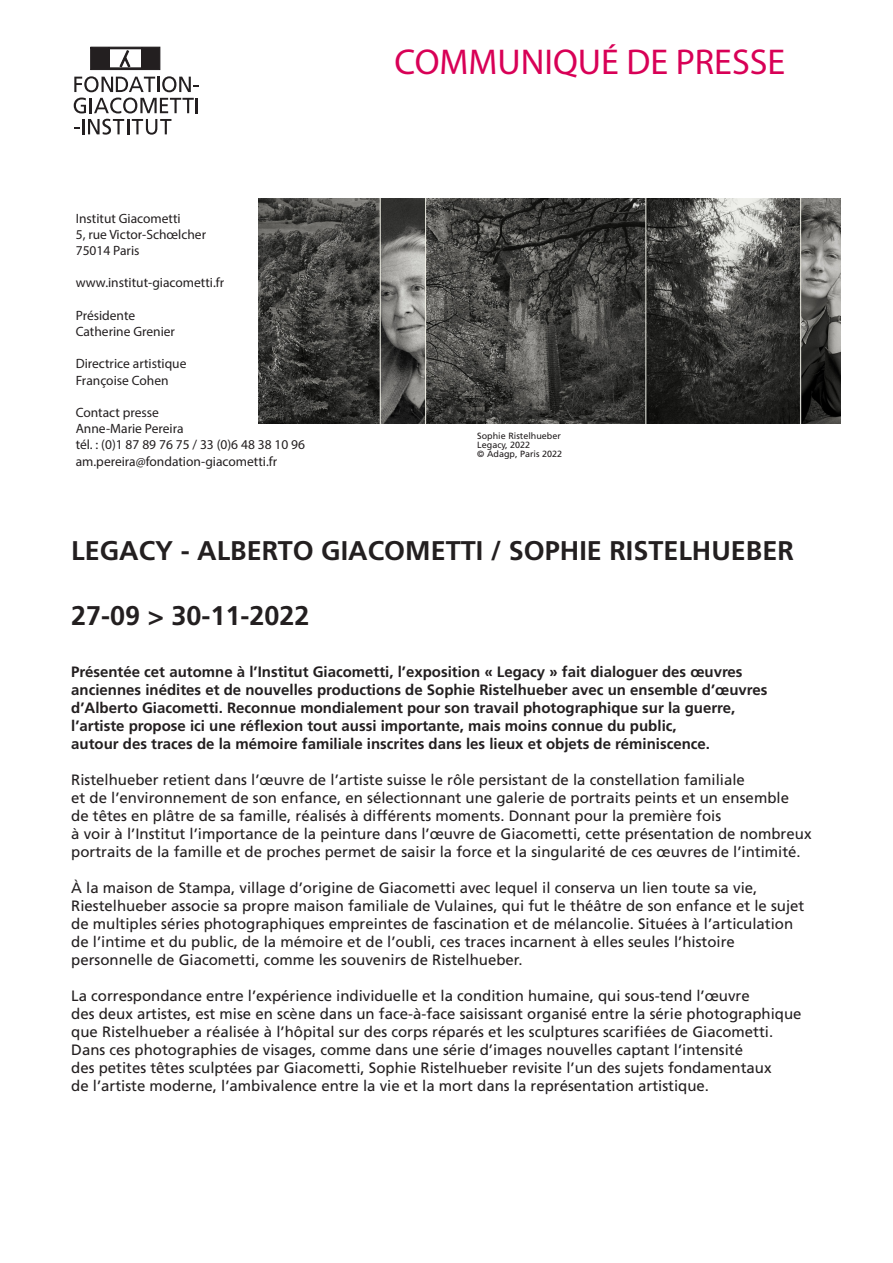
<style>
.page{position:relative;width:893px;height:1263px;background:#fff}
.page>*{position:absolute;margin:0;border:0;box-sizing:border-box;transform-origin:0 0}
.t1{font:36px "Myriad Pro";color:#d80056}
.t2{font:700 27px "Frutiger LT Std";color:#231f20}
.t3{font:15px/18px "Frutiger LT Std";color:#231f20}
.t4{font:700 15px/18px "Frutiger LT Std";color:#231f20}
.t5{font:13.5px "Myriad Pro";color:#231f20}
.t6{font:9px "Frutiger LT Std";color:#231f20}
</style>
<div class="page">
<svg style="left:90px;top:47px;width:70px;height:23px"></svg>
<div style="left:92px;top:48px;width:16px;height:20px;background:#231f20"></div>
<div style="left:143px;top:48px;width:16px;height:20px;background:#231f20"></div>
<svg style="left:74px;top:76px;width:124px;height:16px"></svg>
<svg style="left:74px;top:98px;width:124px;height:15px"></svg>
<svg style="left:74px;top:119px;width:97px;height:16px"></svg>
<img style="left:259px;top:198px;width:581px;height:226px">
<p class="t5" style="left:76px;top:210px;width:106px">Institut Giacometti</p>
<p class="t5" style="left:76px;top:226px;width:132px">5, rue Victor-Schœlcher</p>
<p class="t5" style="left:76px;top:242px;width:65px">75014 Paris</p>
<p class="t5" style="left:76px;top:274px;width:150px">www.institut-giacometti.fr</p>
<p class="t5" style="left:76px;top:307px;width:61px">Présidente</p>
<p class="t5" style="left:76px;top:323px;width:101px">Catherine Grenier</p>
<p class="t5" style="left:76px;top:355px;width:112px">Directrice artistique</p>
<p class="t5" style="left:76px;top:372px;width:94px">Françoise Cohen</p>
<p class="t5" style="left:76px;top:404px;width:85px">Contact presse</p>
<p class="t5" style="left:76px;top:420px;width:109px">Anne-Marie Pereira</p>
<p class="t5" style="left:76px;top:436px;width:231px">tél. : (0)1 87 89 76 75 / 33 (0)6 48 38 10 96</p>
<p class="t5" style="left:76px;top:453px;width:203px">am.pereira@fondation-giacometti.fr</p>
<p class="t1" style="left:395px;top:40px;width:392px">COMMUNIQUÉ DE PRESSE</p>
<p class="t6" style="left:477px;top:430px;width:85px">Sophie Ristelhueber</p>
<p class="t6" style="left:477px;top:439px;width:54px">Legacy, 2022</p>
<p class="t6" style="left:477px;top:448px;width:86px">© Adagp, Paris 2022</p>
<p class="t2" style="left:71px;top:535px;width:724px">LEGACY - ALBERTO GIACOMETTI / SOPHIE RISTELHUEBER</p>
<p class="t2" style="left:71px;top:600px;width:240px">27-09 &gt; 30-11-2022</p>
<p class="t4" style="left:71px;top:663px;width:673px">Présentée cet automne à l’Institut Giacometti, l’exposition « Legacy » fait dialoguer des œuvres</p>
<p class="t4" style="left:71px;top:681px;width:698px">anciennes inédites et de nouvelles productions de Sophie Ristelhueber avec un ensemble d’œuvres d’Alberto Giacometti. Reconnue mondialement pour son travail photographique sur la guerre,</p>
<p class="t4" style="left:71px;top:717px;width:607px">l’artiste propose ici une réflexion tout aussi importante, mais moins connue du public,</p>
<p class="t4" style="left:71px;top:735px;width:640px">autour des traces de la mémoire familiale inscrites dans les lieux et objets de réminiscence.</p>
<p class="t3" style="left:71px;top:771px;width:675px">Ristelhueber retient dans l’œuvre de l’artiste suisse le rôle persistant de la constellation familiale</p>
<p class="t3" style="left:71px;top:789px;width:719px">et de l’environnement de son enfance, en sélectionnant une galerie de portraits peints et un ensemble</p>
<p class="t3" style="left:71px;top:807px;width:651px">de têtes en plâtre de sa famille, réalisés à différents moments. Donnant pour la première fois</p>
<p class="t3" style="left:71px;top:825px;width:742px">à voir à l’Institut l’importance de la peinture dans l’œuvre de Giacometti, cette présentation de nombreux portraits de la famille et de proches permet de saisir la force et la singularité de ces œuvres de l’intimité.</p>
<p class="t3" style="left:71px;top:879px;width:735px">À la maison de Stampa, village d’origine de Giacometti avec lequel il conserva un lien toute sa vie,<br>Riestelhueber associe sa propre maison familiale de Vulaines, qui fut le théâtre de son enfance et le sujet de multiples séries photographiques empreintes de fascination et de mélancolie. Situées à l’articulation</p>
<p class="t3" style="left:71px;top:933px;width:665px">de l’intime et du public, de la mémoire et de l’oubli, ces traces incarnent à elles seules l’histoire</p>
<p class="t3" style="left:71px;top:951px;width:453px">personnelle de Giacometti, comme les souvenirs de Ristelhueber.</p>
<p class="t3" style="left:71px;top:987px;width:680px">La correspondance entre l’expérience individuelle et la condition humaine, qui sous-tend l’œuvre</p>
<p class="t3" style="left:71px;top:1005px;width:732px">des deux artistes, est mise en scène dans un face-à-face saisissant organisé entre la série photographique</p>
<p class="t3" style="left:71px;top:1023px;width:703px">que Ristelhueber a réalisée à l’hôpital sur des corps réparés et les sculptures scarifiées de Giacometti.</p>
<p class="t3" style="left:71px;top:1041px;width:673px">Dans ces photographies de visages, comme dans une série d’images nouvelles captant l’intensité</p>
<p class="t3" style="left:71px;top:1059px;width:702px">des petites têtes sculptées par Giacometti, Sophie Ristelhueber revisite l’un des sujets fondamentaux</p>
<p class="t3" style="left:71px;top:1077px;width:639px">de l’artiste moderne, l’ambivalence entre la vie et la mort dans la représentation artistique.</p>
</div>
